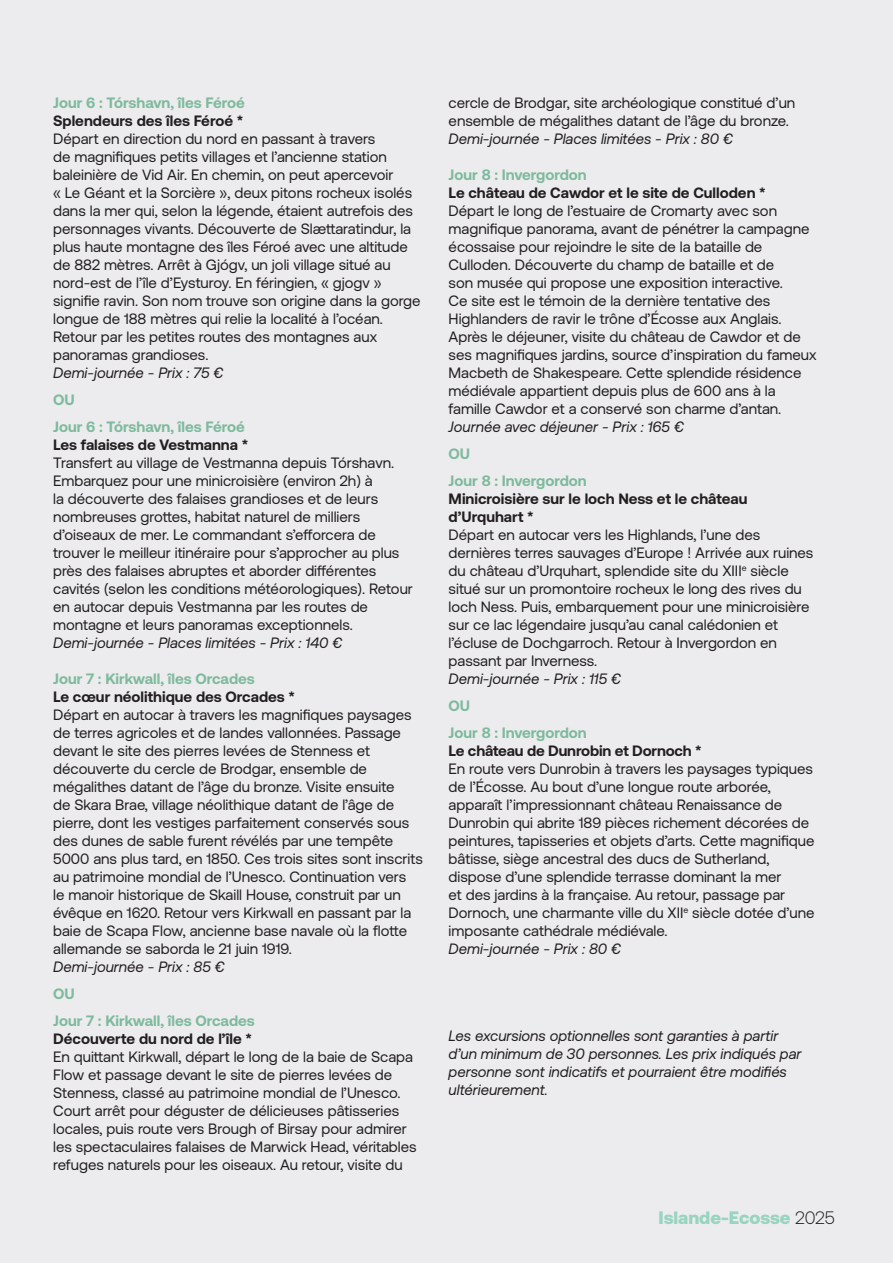
<style>
.page{position:relative;width:893px;height:1263px;background:#ececee}
.page>*{position:absolute;margin:0;border:0;box-sizing:border-box;transform-origin:0 0}
.t1{font:900 18px "Aeonik";color:#98d4c0}
.t2{font:15px/18px "Aeonik";color:#231f20}
.t3{font:italic 15px/18px "Aeonik";color:#231f20}
.t4{font:700 15px/18px "Aeonik";color:#231f20}
.t5{font:700 15px/27px "Aeonik";color:#7eba9d}
.s1{font-weight:300;color:#231f20}
</style>
<div class="page">
<p class="t5" style="left:53px;top:89px;width:193px">Jour 6 : Tórshavn, îles Féroé</p>
<p class="t4" style="left:53px;top:112px;width:192px">Splendeurs des îles Féroé *</p>
<p class="t2" style="left:53px;top:130px;width:369px">Départ en direction du nord en passant à travers<br>de magnifiques petits villages et l’ancienne station baleinière de Vid Air. En chemin, on peut apercevoir<br>« Le Géant et la Sorcière », deux pitons rocheux isolés dans la mer qui, selon la légende, étaient autrefois des personnages vivants. Découverte de Slættaratindur, la plus haute montagne des îles Féroé avec une altitude de 882 mètres. Arrêt à Gjógv, un joli village situé au nord-est de l’île d’Eysturoy. En féringien, « gjogv » signifie ravin. Son nom trouve son origine dans la gorge longue de 188 mètres qui relie la localité à l’océan.<br>Retour par les petites routes des montagnes aux panoramas grandioses.</p>
<p class="t3" style="left:53px;top:364px;width:172px">Demi-journée - Prix : 75 €</p>
<p class="t5" style="left:53px;top:386px;width:193px">OU<br>Jour 6 : Tórshavn, îles Féroé</p>
<p class="t4" style="left:53px;top:436px;width:197px">Les falaises de Vestmanna *</p>
<p class="t2" style="left:53px;top:454px;width:361px">Transfert au village de Vestmanna depuis Tórshavn.<br>Embarquez pour une minicroisière (environ 2h) à<br>la découverte des falaises grandioses et de leurs nombreuses grottes, habitat naturel de milliers d’oiseaux de mer. Le commandant s’efforcera de trouver le meilleur itinéraire pour s’approcher au plus près des falaises abruptes et aborder différentes cavités (selon les conditions météorologiques). Retour en autocar depuis Vestmanna par les routes de montagne et leurs panoramas exceptionnels.</p>
<p class="t3" style="left:53px;top:634px;width:291px">Demi-journée - Places limitées - Prix : 140 €</p>
<p class="t5" style="left:53px;top:665px;width:203px">Jour 7 : Kirkwall, îles Orcades</p>
<p class="t4" style="left:53px;top:688px;width:243px">Le cœur néolithique des Orcades *</p>
<p class="t2" style="left:53px;top:706px;width:371px">Départ en autocar à travers les magnifiques paysages de terres agricoles et de landes vallonnées. Passage devant le site des pierres levées de Stenness et découverte du cercle de Brodgar, ensemble de mégalithes datant de l’âge du bronze. Visite ensuite<br>de Skara Brae, village néolithique datant de l’âge de pierre, dont les vestiges parfaitement conservés sous des dunes de sable furent révélés par une tempête 5000 ans plus tard, en 1850. Ces trois sites sont inscrits au patrimoine mondial de l’Unesco. Continuation vers<br>le manoir historique de Skaill House, construit par un évêque en 1620. Retour vers Kirkwall en passant par la baie de Scapa Flow, ancienne base navale où la flotte allemande se saborda le 21 juin 1919.</p>
<p class="t3" style="left:53px;top:958px;width:173px">Demi-journée - Prix : 85 €</p>
<p class="t5" style="left:53px;top:980px;width:203px">OU<br>Jour 7 : Kirkwall, îles Orcades</p>
<p class="t4" style="left:53px;top:1030px;width:200px">Découverte du nord de l’île *</p>
<p class="t2" style="left:53px;top:1048px;width:365px">En quittant Kirkwall, départ le long de la baie de Scapa Flow et passage devant le site de pierres levées de Stenness, classé au patrimoine mondial de l’Unesco.<br>Court arrêt pour déguster de délicieuses pâtisseries locales, puis route vers Brough of Birsay pour admirer les spectaculaires falaises de Marwick Head, véritables refuges naturels pour les oiseaux. Au retour, visite du</p>
<p class="t2" style="left:449px;top:94px;width:348px">cercle de Brodgar, site archéologique constitué d’un ensemble de mégalithes datant de l’âge du bronze.</p>
<p class="t3" style="left:449px;top:130px;width:286px">Demi-journée - Places limitées - Prix : 80 €</p>
<p class="t5" style="left:449px;top:161px;width:140px">Jour 8 : Invergordon</p>
<p class="t4" style="left:449px;top:184px;width:319px">Le château de Cawdor et le site de Culloden *</p>
<p class="t2" style="left:449px;top:202px;width:369px">Départ le long de l’estuaire de Cromarty avec son magnifique panorama, avant de pénétrer la campagne écossaise pour rejoindre le site de la bataille de Culloden. Découverte du champ de bataille et de<br>son musée qui propose une exposition interactive.<br>Ce site est le témoin de la dernière tentative des Highlanders de ravir le trône d’Écosse aux Anglais.<br>Après le déjeuner, visite du château de Cawdor et de ses magnifiques jardins, source d’inspiration du fameux Macbeth de Shakespeare. Cette splendide résidence médiévale appartient depuis plus de 600 ans à la famille Cawdor et a conservé son charme d’antan.</p>
<p class="t3" style="left:449px;top:418px;width:237px">Journée avec déjeuner - Prix : 165 €</p>
<p class="t5" style="left:449px;top:440px;width:140px">OU<br>Jour 8 : Invergordon</p>
<p class="t4" style="left:449px;top:490px;width:300px">Minicroisière sur le loch Ness et le château d’Urquhart *</p>
<p class="t2" style="left:449px;top:526px;width:366px">Départ en autocar vers les Highlands, l’une des dernières terres sauvages d’Europe ! Arrivée aux ruines du château d’Urquhart, splendide site du XIII<sup>e</sup> siècle situé sur un promontoire rocheux le long des rives du loch Ness. Puis, embarquement pour une minicroisière sur ce lac légendaire jusqu’au canal calédonien et l’écluse de Dochgarroch. Retour à Invergordon en passant par Inverness.</p>
<p class="t3" style="left:449px;top:670px;width:174px">Demi-journée - Prix : 115 €</p>
<p class="t5" style="left:449px;top:692px;width:140px">OU<br>Jour 8 : Invergordon</p>
<p class="t4" style="left:449px;top:742px;width:255px">Le château de Dunrobin et Dornoch *</p>
<p class="t2" style="left:449px;top:760px;width:367px">En route vers Dunrobin à travers les paysages typiques de l’Écosse. Au bout d’une longue route arborée, apparaît l’impressionnant château Renaissance de Dunrobin qui abrite 189 pièces richement décorées de peintures, tapisseries et objets d’arts. Cette magnifique bâtisse, siège ancestral des ducs de Sutherland, dispose d’une splendide terrasse dominant la mer<br>et des jardins à la française. Au retour, passage par Dornoch, une charmante ville du XII<sup>e</sup> siècle dotée d’une imposante cathédrale médiévale.</p>
<p class="t3" style="left:449px;top:940px;width:174px">Demi-journée - Prix : 80 €</p>
<p class="t3" style="left:449px;top:1027px;width:354px">Les excursions optionnelles sont garanties à partir d’un minimum de 30 personnes. Les prix indiqués par personne sont indicatifs et pourraient être modifiés ultérieurement.</p>
<p class="t1" style="left:658px;top:1207px;width:178px">Islande-Ecosse <span class="s1">2025</span></p>
</div>
